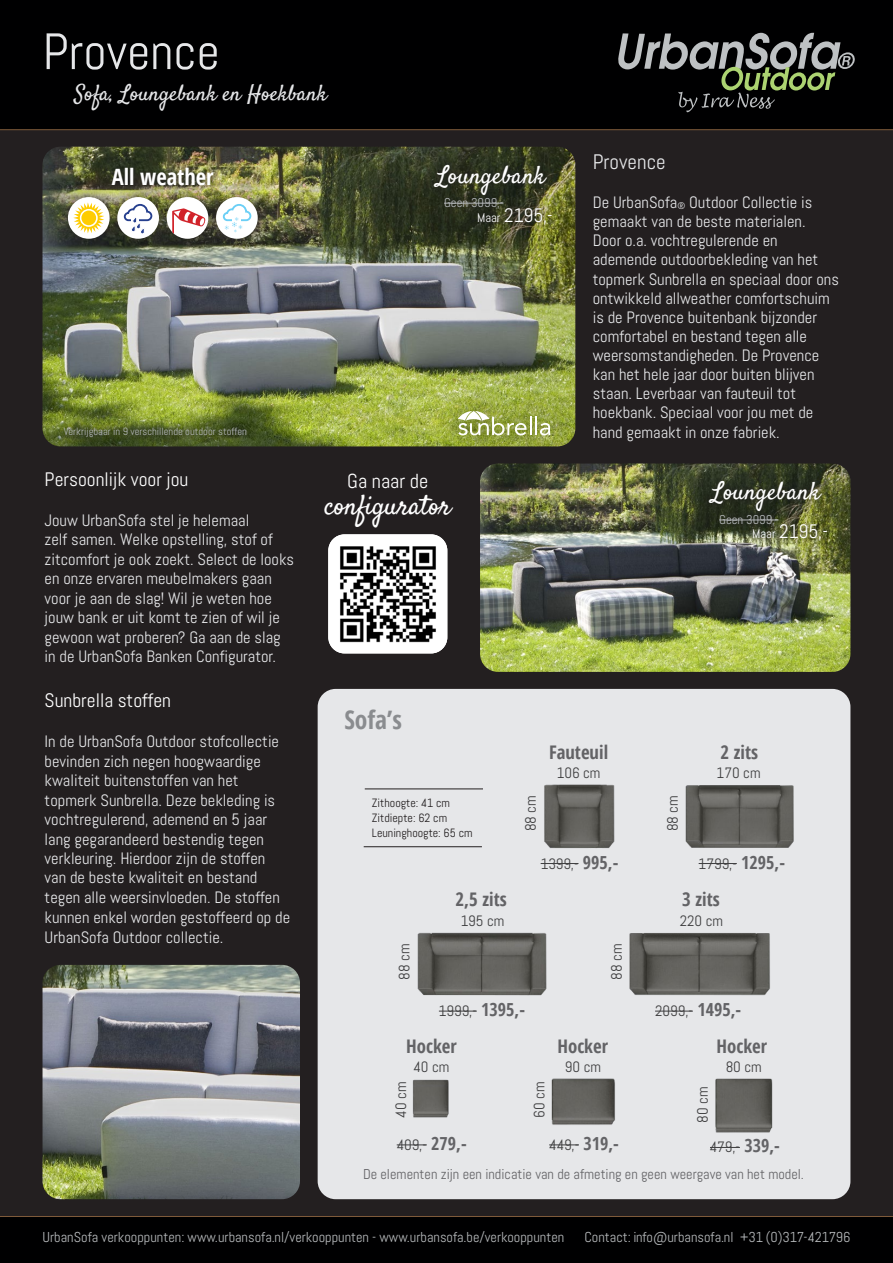
<style>
.page{position:relative;width:893px;height:1263px;background:#231f20}
.page>*{position:absolute;margin:0;border:0;box-sizing:border-box;transform-origin:0 0}
.t1{font:51px "Abel";color:#e6e7e9}
.t2{font:27.75px "Satisfy";letter-spacing:-.01em;color:#fff}
.t3{font:700 condensed 25.5px "Open Sans";color:#8a8c8f}
.t4{font:24.75px "Satisfy";color:#fff}
.t5{font:700 condensed 22.5px "Open Sans";color:#fff}
.t6{font:22.2px "Satisfy";color:#e6e7e9}
.t7{font:21px "Abel";color:#e6e7e9}
.t8{font:20.25px "Abel";color:#fff}
.t9{font:19.5px "Abel";color:#fff}
.t10{font:700 condensed 18.75px "Open Sans";color:#636366}
.t11{font:16.5px/19px "Abel";color:#e6e7e9}
.t12{font:15px "Abel";color:#3e3e3f}
.t13{font:14.4px "Abel";color:#b6b9bb}
.t14{font:14.25px "Abel";color:#636366}
.t15{font:12.75px "Abel";color:#b6b9bb}
.t16{font:12px/15px "Abel";color:#231f20}
.t17{font:10.5px "Abel";color:#b6b9bb}
.s1{font-size:12.75px}
.s2{font-size:9.6px}
.s3{font-family:"Open Sans";font-weight:700;font-stretch:condensed;font-size:18px;color:#636366}
</style>
<div class="page">
<div style="left:0;top:0;width:893px;height:130px;background:#000001"></div>
<hr style="left:0;top:129px;width:893px;height:1px;background:#805c3b">
<img style="left:43px;top:965px;width:257px;height:234px">
<div style="left:318px;top:689px;width:532px;height:510px;background:#e6e7e9"></div>
<img style="left:43px;top:147px;width:532px;height:299px">
<img style="left:480px;top:463px;width:370px;height:209px">
<img style="left:328px;top:534px;width:119px;height:119px">
<svg style="left:58px;top:422px;width:196px;height:22px;background:#495823"></svg>
<img style="left:702px;top:474px;width:131px;height:73px">
<hr style="left:719px;top:520px;width:60px;height:1px;background:#b6b9bb">
<img style="left:412px;top:923px;width:139px;height:77px">
<img style="left:682px;top:781px;width:116px;height:71px">
<img style="left:622px;top:926px;width:157px;height:77px">
<img style="left:542px;top:1066px;width:83px;height:68px">
<img style="left:702px;top:1070px;width:83px;height:68px">
<img style="left:390px;top:1063px;width:83px;height:68px">
<hr style="left:699px;top:863px;width:38px;height:1px;background:#3e3e3f">
<hr style="left:439px;top:1011px;width:38px;height:1px;background:#3e3e3f">
<hr style="left:655px;top:1011px;width:38px;height:1px;background:#3e3e3f">
<hr style="left:549px;top:1144px;width:30px;height:1px;background:#3e3e3f">
<hr style="left:710px;top:1147px;width:30px;height:1px;background:#3e3e3f">
<hr style="left:397px;top:1144px;width:30px;height:1px;background:#3e3e3f">
<img style="left:537px;top:779px;width:84px;height:71px">
<hr style="left:541px;top:863px;width:37px;height:1px;background:#3e3e3f">
<div style="left:0;top:1216px;width:893px;height:47px;background:#000001"></div>
<hr style="left:0;top:1216px;width:893px;height:1px;background:#805c3b">
<hr style="left:365px;top:789px;width:118px;height:1px;background:#231f20">
<hr style="left:364px;top:846px;width:118px;height:1px;background:#231f20">
<svg style="left:427px;top:158px;width:131px;height:73px;fill:#292e1e"></svg>
<hr style="left:444px;top:203px;width:59px;height:1px;background:#b6b9bb">
<div style="left:109px;top:165px;width:110px;height:26px;background:#231f20;opacity:.75"></div>
<div style="left:56px;top:185px;width:214px;height:66px;background:#231f20;opacity:.65"></div>
<div style="left:216px;top:197px;width:42px;height:42px;background:#fff;border-radius:50%"></div>
<svg style="left:222px;top:203px;width:30px;height:125px"></svg>
<div style="left:117px;top:197px;width:42px;height:42px;background:#fff;border-radius:50%"></div>
<svg style="left:123px;top:203px;width:30px;height:125px"></svg>
<div style="left:68px;top:197px;width:42px;height:42px;background:#fff;border-radius:50%"></div>
<svg style="left:73px;top:202px;width:31px;height:31px"></svg>
<div style="left:81px;top:210px;width:16px;height:16px;background:#fecc00;border-radius:50%"></div>
<div style="left:80px;top:209px;width:18px;height:18px;border:2px solid #fff;border-radius:50%"></div>
<div style="left:167px;top:197px;width:41px;height:42px;background:#fff;border-radius:50%"></div>
<svg style="left:172px;top:208px;width:34px;height:26px"></svg>
<div style="left:436px;top:388px;width:138px;height:70px;background:#231f20;opacity:.75"></div>
<svg style="left:458px;top:411px;width:95px;height:24px;background:#adb773"></svg>
<svg style="left:618px;top:33px;width:237px;height:79px"></svg>
<h1 class="t1" style="left:43px;top:19px;width:179px">Provence</h1>
<h3 class="t6" style="left:74px;top:79px;width:254px">Sofa, Loungebank en Hoekbank</h3>
<h3 class="t5" style="left:112px;top:161px;width:104px">All weather</h3>
<p class="t17" style="left:64px;top:425px;width:185px">Verkrijgbaar in 9 verschillende outdoor stoffen</p>
<h3 class="t4" style="left:436px;top:159px;width:110px">Loungebank</h3>
<p class="t15" style="left:444px;top:195px;width:61px">Geen 3099,-</p>
<p class="t9" style="left:477px;top:203px;width:77px"><span class="s1">Maar</span> 2195,-</p>
<p class="t7" style="left:593px;top:149px;width:74px">Provence</p>
<p class="t11" style="left:593px;top:193px;width:248px">De UrbanSofa<span class="s2">®</span> Outdoor Collectie is gemaakt van de beste materialen.<br>Door o.a. vochtregulerende en ademende outdoorbekleding van het topmerk Sunbrella en speciaal door ons ontwikkeld allweather comfortschuim is de Provence buitenbank bijzonder comfortabel en bestand tegen alle weersomstandigheden. De Provence kan het hele jaar door buiten blijven staan. Leverbaar van fauteuil tot hoekbank. Speciaal voor jou met de hand gemaakt in onze fabriek.</p>
<p class="t9" style="left:45px;top:466px;width:145px">Persoonlijk voor jou</p>
<p class="t11" style="left:45px;top:511px;width:251px">Jouw UrbanSofa stel je helemaal<br>zelf samen. Welke opstelling, stof of zitcomfort je ook zoekt. Select de looks en onze ervaren meubelmakers gaan voor je aan de slag! Wil je weten hoe jouw bank er uit komt te zien of wil je gewoon wat proberen? Ga aan de slag in de UrbanSofa Banken Configurator.</p>
<p class="t9" style="left:45px;top:688px;width:128px">Sunbrella stoffen</p>
<p class="t11" style="left:45px;top:732px;width:247px;line-height:19.5px">In de UrbanSofa Outdoor stofcollectie bevinden zich negen hoogwaardige kwaliteit buitenstoffen van het topmerk Sunbrella. Deze bekleding is vochtregulerend, ademend en 5 jaar lang gegarandeerd bestendig tegen verkleuring. Hierdoor zijn de stoffen van de beste kwaliteit en bestand tegen alle weersinvloeden. De stoffen kunnen enkel worden gestoffeerd op de UrbanSofa Outdoor collectie.</p>
<p class="t8" style="left:347px;top:468px;width:83px">Ga naar de</p>
<h2 class="t2" style="left:325px;top:488px;width:128px">configurator</h2>
<h3 class="t4" style="left:712px;top:476px;width:110px">Loungebank</h3>
<p class="t15" style="left:719px;top:512px;width:61px">Geen 3099,-</p>
<p class="t9" style="left:752px;top:519px;width:77px"><span class="s1">Maar</span> 2195,-</p>
<h3 class="t3" style="left:344px;top:701px;width:59px">Sofa’s</h3>
<p class="t16" style="left:372px;top:795px;width:102px">Zithoogte: 41 cm<br>Zitdiepte: 62 cm<br>Leuninghoogte: 65 cm</p>
<p class="t10" style="left:549px;top:739px;width:61px">Fauteuil</p>
<p class="t10" style="left:720px;top:739px;width:39px">2 zits</p>
<p class="t12" style="left:557px;top:763px;width:45px">106 cm</p>
<p class="t12" style="left:717px;top:763px;width:46px">170 cm</p>
<p class="t12" style="left:521px;top:831px;width:38px;rotate:-90deg">88 cm</p>
<p class="t12" style="left:663px;top:831px;width:38px;rotate:-90deg">88 cm</p>
<p class="t12" style="left:541px;top:854px;width:79px">1399,- <span class="s3">995,-</span></p>
<p class="t12" style="left:699px;top:854px;width:88px">1799,- <span class="s3">1295,-</span></p>
<p class="t10" style="left:455px;top:886px;width:53px">2,5 zits</p>
<p class="t10" style="left:682px;top:886px;width:39px">3 zits</p>
<p class="t12" style="left:461px;top:911px;width:45px">195 cm</p>
<p class="t12" style="left:680px;top:911px;width:45px">220 cm</p>
<p class="t12" style="left:395px;top:980px;width:38px;rotate:-90deg">88 cm</p>
<p class="t12" style="left:607px;top:980px;width:38px;rotate:-90deg">88 cm</p>
<p class="t12" style="left:439px;top:1001px;width:88px">1999,- <span class="s3">1395,-</span></p>
<p class="t12" style="left:655px;top:1001px;width:88px">2099,- <span class="s3">1495,-</span></p>
<p class="t10" style="left:406px;top:1033px;width:52px">Hocker</p>
<p class="t10" style="left:557px;top:1033px;width:52px">Hocker</p>
<p class="t10" style="left:717px;top:1033px;width:52px">Hocker</p>
<p class="t12" style="left:413px;top:1057px;width:38px">40 cm</p>
<p class="t12" style="left:565px;top:1057px;width:38px">90 cm</p>
<p class="t12" style="left:726px;top:1057px;width:38px">80 cm</p>
<p class="t12" style="left:391px;top:1118px;width:38px;rotate:-90deg">40 cm</p>
<p class="t12" style="left:530px;top:1118px;width:38px;rotate:-90deg">60 cm</p>
<p class="t12" style="left:693px;top:1123px;width:38px;rotate:-90deg">80 cm</p>
<p class="t12" style="left:397px;top:1135px;width:72px">409,- <span class="s3">279,-</span></p>
<p class="t12" style="left:549px;top:1135px;width:71px">449,- <span class="s3">319,-</span></p>
<p class="t12" style="left:710px;top:1138px;width:71px">479,- <span class="s3">339,-</span></p>
<p class="t14" style="left:363px;top:1165px;width:442px">De elementen zijn een indicatie van de afmeting en geen weergave van het model.</p>
<p class="t13" style="left:43px;top:1228px;width:523px">UrbanSofa verkooppunten: www.urbansofa.nl/verkooppunten - www.urbansofa.be/verkooppunten</p>
<p class="t13" style="left:585px;top:1228px;width:267px">Contact: info@urbansofa.nl +31 (0)317-421796</p>
</div>
